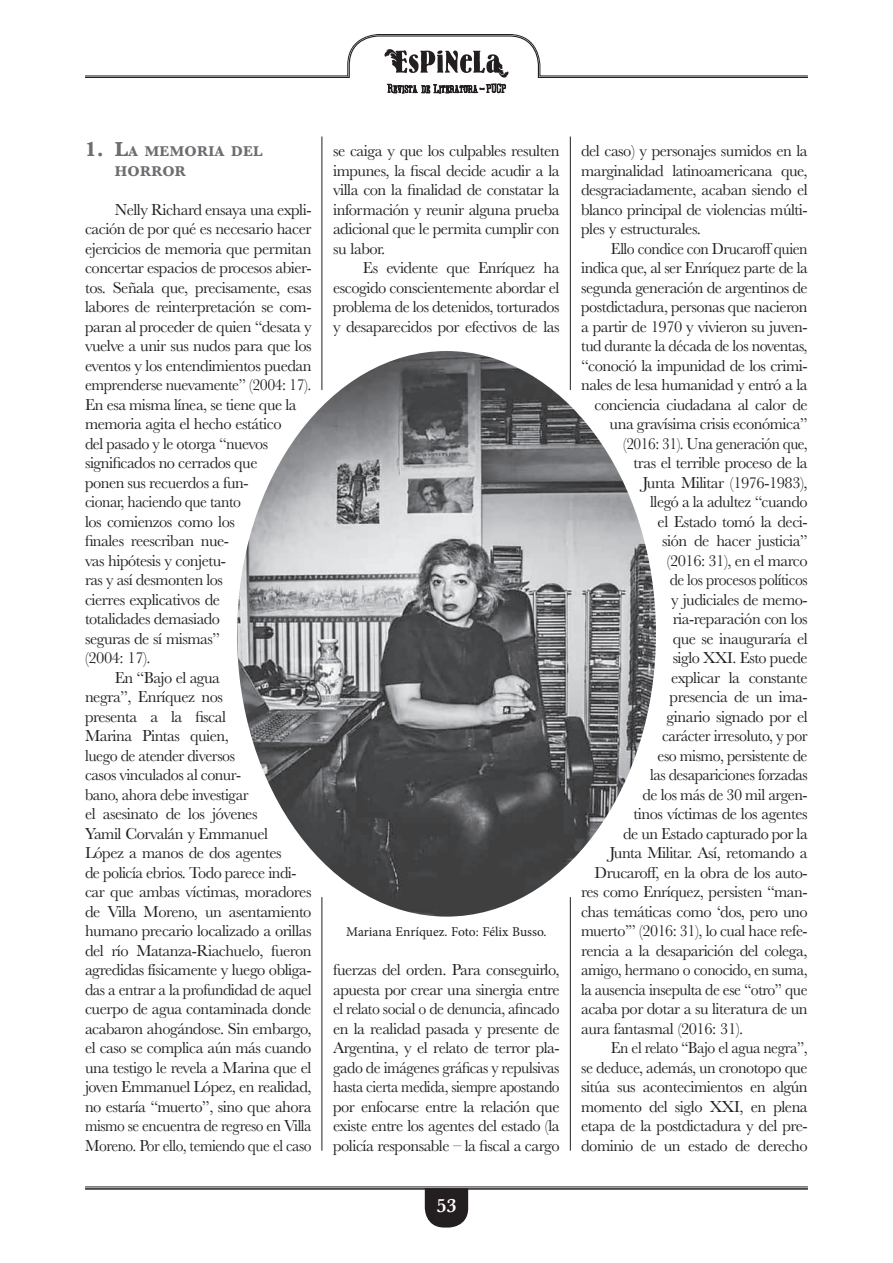
<style>
.page{position:relative;width:893px;height:1263px;background:#fff}
.page>*{position:absolute;margin:0;border:0;box-sizing:border-box;transform-origin:0 0}
.t1{font:600 19.95px "Baskerville";color:#fff}
.t2{font:16.5px/19.5px "Baskerville";letter-spacing:-.03em;color:#231f20;text-align:justify}
.t3{font:16.5px "Baskerville";letter-spacing:-.03em;color:#231f20;scale:.96 1}
.t4{font:16.5px "Baskerville";letter-spacing:-.03em;color:#231f20;scale:.94 1}
.t5{font:16.5px "Baskerville";letter-spacing:-.03em;color:#231f20;scale:.95 1}
.t6{font:700 14.7px/19.5px "Baskerville";letter-spacing:.02em;color:#6c6d70}
.t7{font:13.5px "Minion Pro";letter-spacing:-.015em;color:#231f20}
.s1{font-size:21px}
</style>
<div class="page">
<svg style="left:425px;top:1190px;width:43px;height:37px;background:#343132"></svg>
<hr style="left:85px;top:1187px;width:723px;height:1px;background:#231f20">
<hr style="left:85px;top:1188px;width:723px;height:2px;background:#231f20">
<svg style="left:85px;top:34px;width:723px;height:60px"></svg>
<img style="left:237px;top:351px;width:419px;height:566px">
<hr style="left:322px;top:137px;width:1px;height:253px;background:#231f20">
<hr style="left:322px;top:897px;width:1px;height:254px;background:#231f20">
<hr style="left:570px;top:137px;width:1px;height:253px;background:#231f20">
<hr style="left:570px;top:897px;width:1px;height:254px;background:#231f20">
<p class="t6" style="left:115px;top:142px;width:149px;text-indent:-30px"><span class="s1">1. L</span>A MEMORIA DEL<br>HORROR</p>
<p class="t2" style="left:115px;top:200px;width:198px">Nelly Richard ensaya una expli-</p>
<p class="t2" style="left:85px;top:219px;width:228px">cación de por qué es necesario hacer</p>
<p class="t2" style="left:85px;top:239px;width:228px">ejercicios de memoria que permitan</p>
<p class="t2" style="left:85px;top:258px;width:228px">concertar espacios de procesos abier-</p>
<p class="t2" style="left:85px;top:278px;width:228px">tos. Señala que, precisamente, esas</p>
<p class="t2" style="left:85px;top:297px;width:228px">labores de reinterpretación se com-</p>
<p class="t2" style="left:85px;top:317px;width:228px">paran al proceder de quien “desata y</p>
<p class="t2" style="left:85px;top:336px;width:228px">vuelve a unir sus nudos para que los</p>
<p class="t2" style="left:85px;top:356px;width:228px">eventos y los entendimientos puedan</p>
<p class="t3" style="left:85px;top:374px;width:237px">emprenderse nuevamente” (2004: 17).</p>
<p class="t2" style="left:85px;top:395px;width:213px">En esa misma línea, se tiene que la</p>
<p class="t2" style="left:85px;top:414px;width:198px">memoria agita el hecho estático</p>
<p class="t2" style="left:85px;top:434px;width:184px">del pasado y le otorga “nuevos</p>
<p class="t2" style="left:85px;top:453px;width:174px">significados no cerrados que</p>
<p class="t2" style="left:85px;top:473px;width:165px">ponen sus recuerdos a fun-</p>
<p class="t5" style="left:85px;top:491px;width:166px">cionar, haciendo que tanto</p>
<p class="t2" style="left:85px;top:512px;width:151px">los comienzos como los</p>
<p class="t2" style="left:85px;top:531px;width:146px">finales reescriban nue-</p>
<p class="t2" style="left:85px;top:551px;width:142px">vas hipótesis y conjetu-</p>
<p class="t2" style="left:85px;top:570px;width:139px">ras y así desmonten los</p>
<p class="t2" style="left:85px;top:590px;width:136px">cierres explicativos de</p>
<p class="t2" style="left:85px;top:609px;width:136px">totalidades demasiado</p>
<p class="t2" style="left:85px;top:629px;width:136px">seguras de sí mismas”</p>
<p class="t2" style="left:85px;top:648px;width:67px">(2004: 17).</p>
<p class="t2" style="left:115px;top:668px;width:107px">En “Bajo el agua</p>
<p class="t2" style="left:85px;top:687px;width:139px">negra”, Enríquez nos</p>
<p class="t2" style="left:85px;top:707px;width:142px">presenta a la fiscal</p>
<p class="t2" style="left:85px;top:726px;width:145px">Marina Pintas quien,</p>
<p class="t2" style="left:85px;top:746px;width:151px">luego de atender diversos</p>
<p class="t2" style="left:85px;top:765px;width:158px">casos vinculados al conur-</p>
<p class="t3" style="left:85px;top:784px;width:172px">bano, ahora debe investigar</p>
<p class="t2" style="left:85px;top:804px;width:174px">el asesinato de los jóvenes</p>
<p class="t2" style="left:85px;top:824px;width:185px">Yamil Corvalán y Emmanuel</p>
<p class="t2" style="left:85px;top:843px;width:198px">López a manos de dos agentes</p>
<p class="t2" style="left:85px;top:863px;width:213px">de policía ebrios. Todo parece indi-</p>
<p class="t2" style="left:85px;top:882px;width:228px">car que ambas víctimas, moradores</p>
<p class="t2" style="left:85px;top:902px;width:228px">de Villa Moreno, un asentamiento</p>
<p class="t2" style="left:85px;top:921px;width:228px">humano precario localizado a orillas</p>
<p class="t2" style="left:85px;top:941px;width:228px">del río Matanza-Riachuelo, fueron</p>
<p class="t2" style="left:85px;top:960px;width:228px">agredidas físicamente y luego obliga-</p>
<p class="t2" style="left:85px;top:980px;width:228px">das a entrar a la profundidad de aquel</p>
<p class="t2" style="left:85px;top:999px;width:228px">cuerpo de agua contaminada donde</p>
<p class="t2" style="left:85px;top:1019px;width:228px">acabaron ahogándose. Sin embargo,</p>
<p class="t2" style="left:85px;top:1038px;width:228px">el caso se complica aún más cuando</p>
<p class="t2" style="left:85px;top:1058px;width:228px">una testigo le revela a Marina que el</p>
<p class="t2" style="left:85px;top:1077px;width:228px">joven Emmanuel López, en realidad,</p>
<p class="t2" style="left:85px;top:1097px;width:228px">no estaría “muerto”, sino que ahora</p>
<p class="t4" style="left:85px;top:1115px;width:242px">mismo se encuentra de regreso en Villa</p>
<p class="t4" style="left:85px;top:1135px;width:242px">Moreno. Por ello, temiendo que el caso</p>
<p class="t2" style="left:333px;top:141px;width:228px">se caiga y que los culpables resulten impunes, la fiscal decide acudir a la villa con la finalidad de constatar la información y reunir alguna prueba adicional que le permita cumplir con su labor.</p>
<p class="t2" style="left:333px;top:258px;width:228px;text-indent:30px">Es evidente que Enríquez ha escogido conscientemente abordar el problema de los detenidos, torturados y desaparecidos por efectivos de las</p>
<p class="t7" style="left:346px;top:923px;width:202px">Mariana Enríquez. Foto: Félix Busso.</p>
<p class="t2" style="left:333px;top:960px;width:228px">fuerzas del orden. Para conseguirlo, apuesta por crear una sinergia entre el relato social o de denuncia, afincado en la realidad pasada y presente de Argentina, y el relato de terror pla&shy;gado de imágenes gráficas y repulsivas hasta cierta medida, siempre apostando por enfocarse entre la relación que existe entre los agentes del estado (la policía responsable – la fiscal a cargo</p>
<p class="t1" style="left:437px;top:1192px;width:21px">53</p>
<p class="t2" style="left:581px;top:141px;width:228px">del caso) y personajes sumidos en la marginalidad latinoamericana que, desgraciadamente, acaban siendo el blanco principal de violencias múlti&shy;ples y estructurales.</p>
<p class="t3" style="left:611px;top:238px;width:206px">Ello condice con Drucaroff quien</p>
<p class="t2" style="left:581px;top:258px;width:228px">indica que, al ser Enríquez parte de la</p>
<p class="t2" style="left:581px;top:278px;width:228px">segunda generación de argentinos de</p>
<p class="t2" style="left:581px;top:297px;width:228px">postdictadura, personas que nacieron</p>
<p class="t2" style="left:581px;top:317px;width:228px">a partir de 1970 y vivieron su juven-</p>
<p class="t2" style="left:581px;top:336px;width:228px">tud durante la década de los noventas,</p>
<p class="t2" style="left:581px;top:356px;width:228px">“conoció la impunidad de los crimi-</p>
<p class="t2" style="left:581px;top:375px;width:228px">nales de lesa humanidad y entró a la</p>
<p class="t2" style="left:595px;top:395px;width:215px">conciencia ciudadana al calor de</p>
<p class="t2" style="left:610px;top:414px;width:199px">una gravísima crisis económica”</p>
<p class="t4" style="left:623px;top:433px;width:198px">(2016: 31). Una generación que,</p>
<p class="t2" style="left:634px;top:453px;width:175px">tras el terrible proceso de la</p>
<p class="t2" style="left:643px;top:473px;width:167px">Junta Militar (1976-1983),</p>
<p class="t2" style="left:650px;top:492px;width:159px">llegó a la adultez “cuando</p>
<p class="t2" style="left:658px;top:512px;width:152px">el Estado tomó la deci-</p>
<p class="t2" style="left:662px;top:531px;width:147px">sión de hacer justicia”</p>
<p class="t2" style="left:667px;top:551px;width:143px">(2016: 31), en el marco</p>
<p class="t5" style="left:670px;top:569px;width:147px">de los procesos políticos</p>
<p class="t2" style="left:671px;top:590px;width:138px">y judiciales de memo-</p>
<p class="t2" style="left:673px;top:609px;width:136px">ria-reparación con los</p>
<p class="t2" style="left:673px;top:629px;width:137px">que se inauguraría el</p>
<p class="t2" style="left:673px;top:648px;width:136px">siglo XXI. Esto puede</p>
<p class="t2" style="left:671px;top:668px;width:138px">explicar la constante</p>
<p class="t2" style="left:670px;top:687px;width:139px">presencia de un ima-</p>
<p class="t2" style="left:667px;top:707px;width:143px">ginario signado por el</p>
<p class="t2" style="left:662px;top:726px;width:147px">carácter irresoluto, y por</p>
<p class="t2" style="left:658px;top:746px;width:151px">eso mismo, persistente de</p>
<p class="t3" style="left:650px;top:764px;width:166px">las desapariciones forzadas</p>
<p class="t2" style="left:643px;top:785px;width:167px">de los más de 30 mil argen-</p>
<p class="t2" style="left:634px;top:804px;width:175px">tinos víctimas de los agentes</p>
<p class="t2" style="left:623px;top:824px;width:186px">de un Estado capturado por la</p>
<p class="t2" style="left:610px;top:843px;width:199px">Junta Militar. Así, retomando a</p>
<p class="t2" style="left:595px;top:863px;width:215px">Drucaroff, en la obra de los auto-</p>
<p class="t2" style="left:581px;top:882px;width:228px">res como Enríquez, persisten “man-</p>
<p class="t2" style="left:581px;top:902px;width:228px">chas temáticas como ‘dos, pero uno</p>
<p class="t2" style="left:581px;top:921px;width:228px">muerto’” (2016: 31), lo cual hace refe-</p>
<p class="t2" style="left:581px;top:941px;width:228px">rencia a la desaparición del colega,</p>
<p class="t3" style="left:581px;top:959px;width:237px">amigo, hermano o conocido, en suma,</p>
<p class="t3" style="left:581px;top:979px;width:237px">la ausencia insepulta de ese “otro” que</p>
<p class="t2" style="left:581px;top:999px;width:228px">acaba por dotar a su literatura de un</p>
<p class="t2" style="left:581px;top:1019px;width:164px">aura fantasmal (2016: 31).</p>
<p class="t5" style="left:611px;top:1037px;width:209px">En el relato “Bajo el agua negra”,</p>
<p class="t2" style="left:581px;top:1058px;width:228px">se deduce, además, un cronotopo que</p>
<p class="t2" style="left:581px;top:1077px;width:228px">sitúa sus acontecimientos en algún</p>
<p class="t2" style="left:581px;top:1097px;width:228px">momento del siglo XXI, en plena</p>
<p class="t2" style="left:581px;top:1116px;width:228px">etapa de la postdictadura y del pre-</p>
<p class="t2" style="left:581px;top:1136px;width:228px">dominio de un estado de derecho</p>
</div>
